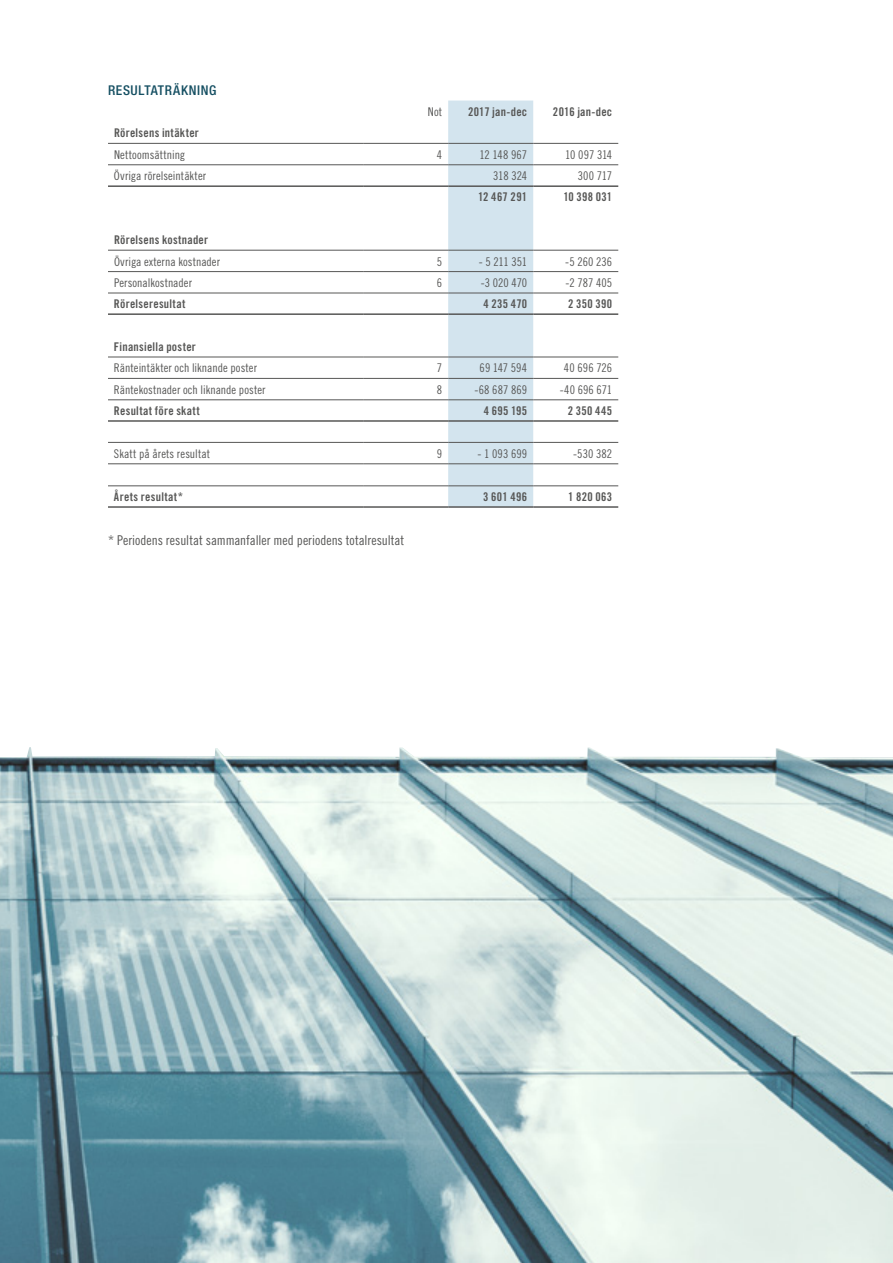
<style>
.page{position:relative;width:893px;height:1263px;background:#fff}
.page>*{position:absolute;margin:0;border:0;box-sizing:border-box;transform-origin:0 0}
.t1{font:13.5px "Trade Gothic Cond Eighteen";color:#575756}
.t2{font:500 condensed 13.5px "Helvetica Neue LT Std";letter-spacing:.045em;color:#154f62}
.t3{font:12px "Trade Gothic Cond Eighteen";letter-spacing:.005em;color:#575756}
.t4{font:12px "Trade Gothic Bold Cond Twenty";letter-spacing:.025em;color:#575756}
</style>
<div class="page">
<div style="left:448px;top:101px;width:85px;height:405px;background:#d3e4ee"></div>
<hr style="left:108px;top:250px;width:255px;height:1px;background:#575756">
<hr style="left:363px;top:250px;width:85px;height:1px;background:#575756">
<hr style="left:448px;top:250px;width:85px;height:1px;background:#575756">
<hr style="left:533px;top:250px;width:85px;height:1px;background:#575756">
<hr style="left:108px;top:271px;width:255px;height:1px;background:#575756">
<hr style="left:363px;top:271px;width:85px;height:1px;background:#575756">
<hr style="left:448px;top:271px;width:85px;height:1px;background:#575756">
<hr style="left:533px;top:271px;width:85px;height:1px;background:#575756">
<hr style="left:108px;top:143px;width:255px;height:1px;background:#575756">
<hr style="left:363px;top:143px;width:85px;height:1px;background:#575756">
<hr style="left:448px;top:143px;width:85px;height:1px;background:#575756">
<hr style="left:533px;top:143px;width:85px;height:1px;background:#575756">
<hr style="left:108px;top:442px;width:255px;height:1px;background:#575756">
<hr style="left:363px;top:442px;width:85px;height:1px;background:#575756">
<hr style="left:448px;top:442px;width:85px;height:1px;background:#575756">
<hr style="left:533px;top:442px;width:85px;height:1px;background:#575756">
<hr style="left:108px;top:463px;width:255px;height:1px;background:#575756">
<hr style="left:363px;top:463px;width:85px;height:1px;background:#575756">
<hr style="left:448px;top:463px;width:85px;height:1px;background:#575756">
<hr style="left:533px;top:463px;width:85px;height:1px;background:#575756">
<hr style="left:108px;top:164px;width:255px;height:1px;background:#575756">
<hr style="left:363px;top:164px;width:85px;height:1px;background:#575756">
<hr style="left:448px;top:164px;width:85px;height:1px;background:#575756">
<hr style="left:533px;top:164px;width:85px;height:1px;background:#575756">
<hr style="left:108px;top:185px;width:255px;height:2px;background:#575756">
<hr style="left:363px;top:185px;width:85px;height:2px;background:#575756">
<hr style="left:448px;top:185px;width:85px;height:2px;background:#575756">
<hr style="left:533px;top:185px;width:85px;height:2px;background:#575756">
<hr style="left:108px;top:357px;width:255px;height:1px;background:#575756">
<hr style="left:363px;top:357px;width:85px;height:1px;background:#575756">
<hr style="left:448px;top:357px;width:85px;height:1px;background:#575756">
<hr style="left:533px;top:357px;width:85px;height:1px;background:#575756">
<hr style="left:108px;top:378px;width:255px;height:1px;background:#575756">
<hr style="left:363px;top:378px;width:85px;height:1px;background:#575756">
<hr style="left:448px;top:378px;width:85px;height:1px;background:#575756">
<hr style="left:533px;top:378px;width:85px;height:1px;background:#575756">
<hr style="left:108px;top:293px;width:255px;height:1px;background:#575756">
<hr style="left:363px;top:293px;width:85px;height:1px;background:#575756">
<hr style="left:448px;top:293px;width:85px;height:1px;background:#575756">
<hr style="left:533px;top:293px;width:85px;height:1px;background:#575756">
<hr style="left:108px;top:313px;width:255px;height:2px;background:#575756">
<hr style="left:363px;top:313px;width:85px;height:2px;background:#575756">
<hr style="left:448px;top:313px;width:85px;height:2px;background:#575756">
<hr style="left:533px;top:313px;width:85px;height:2px;background:#575756">
<hr style="left:108px;top:399px;width:255px;height:1px;background:#575756">
<hr style="left:363px;top:399px;width:85px;height:1px;background:#575756">
<hr style="left:448px;top:399px;width:85px;height:1px;background:#575756">
<hr style="left:533px;top:399px;width:85px;height:1px;background:#575756">
<hr style="left:108px;top:420px;width:255px;height:2px;background:#575756">
<hr style="left:363px;top:420px;width:85px;height:2px;background:#575756">
<hr style="left:448px;top:420px;width:85px;height:2px;background:#575756">
<hr style="left:533px;top:420px;width:85px;height:2px;background:#575756">
<hr style="left:108px;top:485px;width:255px;height:1px;background:#575756">
<hr style="left:363px;top:485px;width:85px;height:1px;background:#575756">
<hr style="left:448px;top:485px;width:85px;height:1px;background:#575756">
<hr style="left:533px;top:485px;width:85px;height:1px;background:#575756">
<hr style="left:108px;top:506px;width:255px;height:2px;background:#575756">
<hr style="left:363px;top:506px;width:85px;height:2px;background:#575756">
<hr style="left:448px;top:506px;width:85px;height:2px;background:#575756">
<hr style="left:533px;top:506px;width:85px;height:2px;background:#575756">
<img style="left:0;top:747px;width:893px;height:516px">
<p class="t2" style="left:108px;top:82px;width:110px">RESULTATRÄKNING</p>
<p class="t3" style="left:428px;top:105px;width:16px">Not</p>
<p class="t4" style="left:468px;top:104px;width:61px">2017 jan-dec</p>
<p class="t4" style="left:553px;top:104px;width:61px">2016 jan-dec</p>
<p class="t4" style="left:114px;top:126px;width:86px">Rörelsens intäkter</p>
<p class="t3" style="left:114px;top:147px;width:73px">Nettoomsättning</p>
<p class="t3" style="left:437px;top:147px;width:7px">4</p>
<p class="t3" style="left:479px;top:147px;width:49px">12 148 967</p>
<p class="t3" style="left:565px;top:147px;width:48px">10 097 314</p>
<p class="t3" style="left:114px;top:169px;width:94px">Övriga rörelseintäkter</p>
<p class="t3" style="left:493px;top:169px;width:35px">318 324</p>
<p class="t3" style="left:578px;top:169px;width:36px">300 717</p>
<p class="t4" style="left:478px;top:190px;width:51px">12 467 291</p>
<p class="t4" style="left:563px;top:190px;width:50px">10 398 031</p>
<p class="t4" style="left:114px;top:232px;width:96px">Rörelsens kostnader</p>
<p class="t3" style="left:114px;top:254px;width:108px">Övriga externa kostnader</p>
<p class="t3" style="left:437px;top:254px;width:7px">5</p>
<p class="t3" style="left:479px;top:254px;width:50px">- 5 211 351</p>
<p class="t3" style="left:565px;top:254px;width:49px">-5 260 236</p>
<p class="t3" style="left:114px;top:276px;width:79px">Personalkostnader</p>
<p class="t3" style="left:437px;top:276px;width:7px">6</p>
<p class="t3" style="left:481px;top:276px;width:48px">-3 020 470</p>
<p class="t3" style="left:566px;top:276px;width:48px">-2 787 405</p>
<p class="t4" style="left:114px;top:297px;width:73px">Rörelseresultat</p>
<p class="t4" style="left:484px;top:297px;width:45px">4 235 470</p>
<p class="t4" style="left:568px;top:297px;width:46px">2 350 390</p>
<p class="t4" style="left:114px;top:339px;width:83px">Finansiella poster</p>
<p class="t3" style="left:114px;top:361px;width:144px">Ränteintäkter och liknande poster</p>
<p class="t3" style="left:437px;top:361px;width:7px">7</p>
<p class="t3" style="left:480px;top:361px;width:49px">69 147 594</p>
<p class="t3" style="left:564px;top:361px;width:50px">40 696 726</p>
<p class="t3" style="left:114px;top:382px;width:153px">Räntekostnader och liknande poster</p>
<p class="t3" style="left:437px;top:382px;width:7px">8</p>
<p class="t3" style="left:474px;top:382px;width:54px">-68 687 869</p>
<p class="t3" style="left:560px;top:382px;width:54px">-40 696 671</p>
<p class="t4" style="left:114px;top:403px;width:87px">Resultat före skatt</p>
<p class="t4" style="left:484px;top:403px;width:45px">4 695 195</p>
<p class="t4" style="left:568px;top:403px;width:46px">2 350 445</p>
<p class="t3" style="left:114px;top:446px;width:98px">Skatt på årets resultat</p>
<p class="t3" style="left:437px;top:446px;width:7px">9</p>
<p class="t3" style="left:477px;top:446px;width:51px">- 1 093 699</p>
<p class="t3" style="left:573px;top:446px;width:41px">-530 382</p>
<p class="t4" style="left:114px;top:489px;width:71px">Årets resultat*</p>
<p class="t4" style="left:483px;top:489px;width:45px">3 601 496</p>
<p class="t4" style="left:568px;top:489px;width:46px">1 820 063</p>
<p class="t1" style="left:108px;top:532px;width:298px">* Periodens resultat sammanfaller med periodens totalresultat</p>
</div>
